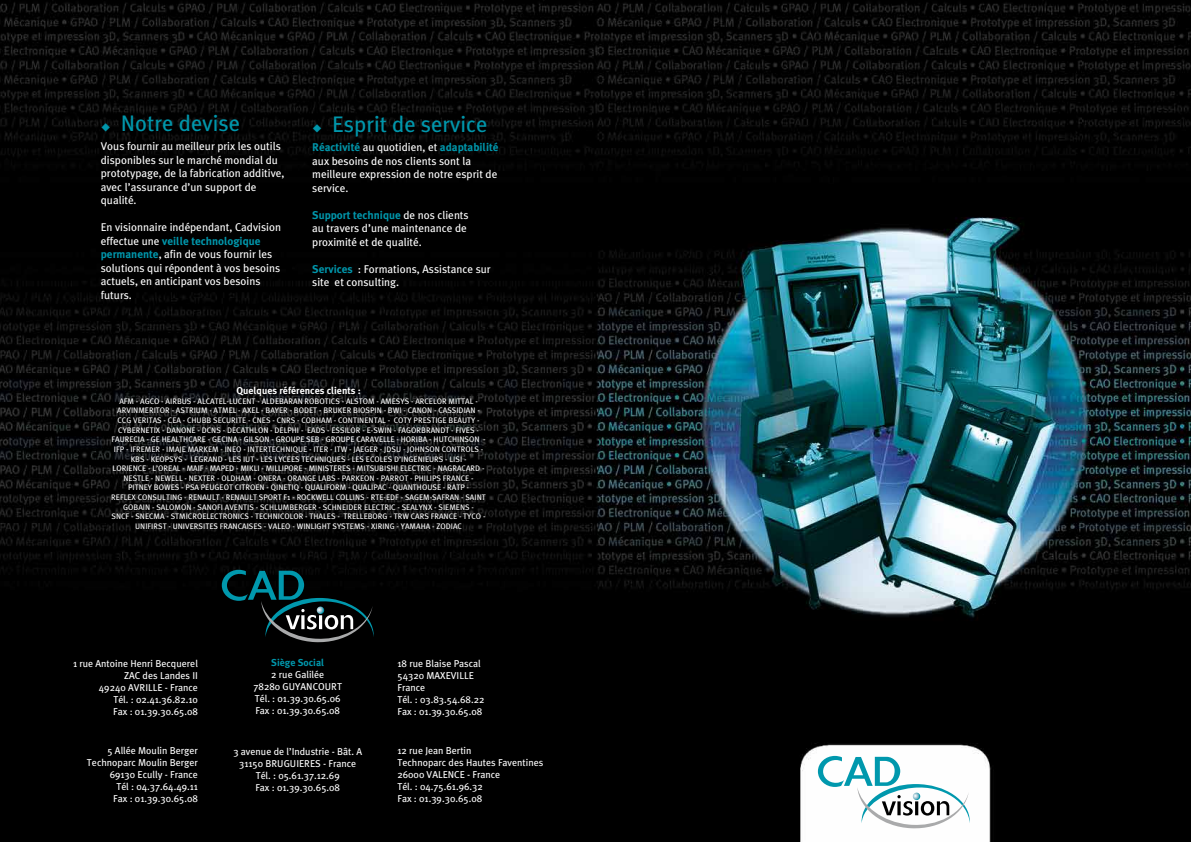
<style>
.page{position:relative;width:1191px;height:842px;background:#fff}
.page>*{position:absolute;margin:0;border:0;box-sizing:border-box;transform-origin:0 0}
.t1{font:22.5px "Meta Plus";color:#0096ab}
.t2{font:11.2px/13.5px "Meta Plus";color:#fff}
.t3{font:10px/12px "Meta Plus";color:#fff}
.t4{font:700 10px "Meta Plus";color:#fff}
.t5{font:700 10px "Meta Plus";color:#0096ab}
.t6{font:8px/9.6px "Meta Plus";color:#fff;text-align:center}
.s1{font-weight:700;color:#0096ab}
</style>
<div class="page">
<img style="left:0;top:0;width:1191px;height:842px">
<svg style="left:818px;top:756px;width:151px;height:72px"></svg>
<svg style="left:222px;top:570px;width:152px;height:72px;background:#102325"></svg>
<h1 class="t1" style="left:101px;top:110px;width:141px">◆ Notre devise</h1>
<h2 class="t2" style="left:101px;top:139px;width:185px">Vous fournir au meilleur prix les outils disponibles sur le marché mondial du prototypage, de la fabrication additive, avec l’assurance d’un support de qualité.</h2>
<h2 class="t2" style="left:101px;top:220px;width:182px">En visionnaire indépendant, Cadvision effectue une <span class="s1">veille technologique permanente</span>, afin de vous fournir les solutions qui répondent à vos besoins actuels, en anticipant vos besoins futurs.</h2>
<h1 class="t1" style="left:312px;top:111px;width:177px">◆ Esprit de service</h1>
<h2 class="t2" style="left:312px;top:141px;width:188px"><span class="s1">Réactivité</span> au quotidien, et <span class="s1">adaptabilité </span>aux besoins de nos clients sont la meilleure expression de notre esprit de service.</h2>
<h2 class="t2" style="left:312px;top:208px;width:158px"><span class="s1">Support technique</span> de nos clients au travers d’une maintenance de proximité et de qualité.</h2>
<h2 class="t2" style="left:312px;top:262px;width:180px"><span class="s1">Services</span> : Formations, Assistance sur site et consulting.</h2>
<p class="t4" style="left:236px;top:385px;width:126px">Quelques références clients :</p>
<p class="t6" style="left:111px;top:396px;width:376px">AFM - AGCO - AIRBUS - ALCATEL-LUCENT - ALDEBARAN ROBOTICS - ALSTOM - AMESYS - ARCELOR MITTAL - ARVINMERITOR - ASTRIUM - ATMEL - AXEL - BAYER - BODET - BRUKER BIOSPIN - BWI - CANON - CASSIDIAN - CCG VERITAS - CEA - CHUBB SECURITE - CNES - CNRS - COBHAM - CONTINENTAL - COTY PRESTIGE BEAUTY - CYBERNETIX - DANONE - DCNS - DECATHLON - DELPHI - EADS - ESSILOR - E-SWIN - FAGORBRANDT - FIVES - FAURECIA - GE HEALTHCARE - GECINA - GILSON - GROUPE SEB - GROUPE CARAVELLE - HORIBA - HUTCHINSON - IFP - IFREMER - IMAJE MARKEM - INEO - INTERTECHNIQUE - ITER - ITW - JAEGER - JDSU - JOHNSON CONTROLS - KBS - KEOPSYS - LEGRAND - LES IUT - LES LYCEES TECHNIQUES - LES ECOLES D’INGENIEURS - LISI -<br>LORIENCE - L’OREAL - MAIF - MAPED - MIKLI - MILLIPORE - MINISTERES - MITSUBISHI ELECTRIC - NAGRACARD - NESTLE - NEWELL - NEXTER - OLDHAM - ONERA - ORANGE LABS - PARKEON - PARROT - PHILIPS FRANCE - PITNEY BOWES - PSA PEUGEOT CITROEN - QINETIQ - QUALIFORM - QUALIPAC - QUANTHOUSE - RATP -<br>REFLEX CONSULTING - RENAULT - RENAULT SPORT F1 - ROCKWELL COLLINS - RTE-EDF - SAGEM-SAFRAN - SAINT GOBAIN - SALOMON - SANOFI AVENTIS - SCHLUMBERGER - SCHNEIDER ELECTRIC - SEALYNX - SIEMENS -<br>SNCF - SNECMA - STMICROELECTRONICS - TECHNICOLOR - THALES - TRELLEBORG - TRW CARS FRANCE - TYCO - UNIFIRST - UNIVERSITES FRANCAISES - VALEO - WINLIGHT SYSTEMS - XIRING - YAMAHA - ZODIAC</p>
<p class="t3" style="left:73px;top:657px;width:126px;text-align:right">1 rue Antoine Henri Becquerel<br>ZAC des Landes II<br>49240 AVRILLE - France<br>Tél. : 02.41.36.82.10<br>Fax : 01.39.30.65.08</p>
<p class="t3" style="left:87px;top:744px;width:113px;text-align:right">5 Allée Moulin Berger<br>Technoparc Moulin Berger<br>69130 Ecully - France<br>Tél : 04.37.64.49.11<br>Fax : 01.39.30.65.08</p>
<p class="t5" style="left:271px;top:657px;width:54px">Siège Social</p>
<p class="t3" style="left:253px;top:669px;width:90px;text-align:center">2 rue Galilée<br>78280 GUYANCOURT<br>Tél. : 01.39.30.65.06<br>Fax : 01.39.30.65.08</p>
<p class="t3" style="left:233px;top:745px;width:130px;text-align:center">3 avenue de l’Industrie - Bât. A<br>31150 BRUGUIERES - France<br>Tél. : 05.61.37.12.69<br>Fax : 01.39.30.65.08</p>
<p class="t3" style="left:397px;top:657px;width:89px">18 rue Blaise Pascal<br>54320 MAXEVILLE<br>France<br>Tél. : 03.83.54.68.22<br>Fax : 01.39.30.65.08</p>
<p class="t3" style="left:397px;top:744px;width:147px">12 rue Jean Bertin<br>Technoparc des Hautes Faventines<br>26000 VALENCE - France<br>Tél. : 04.75.61.96.32<br>Fax : 01.39.30.65.08</p>
</div>
